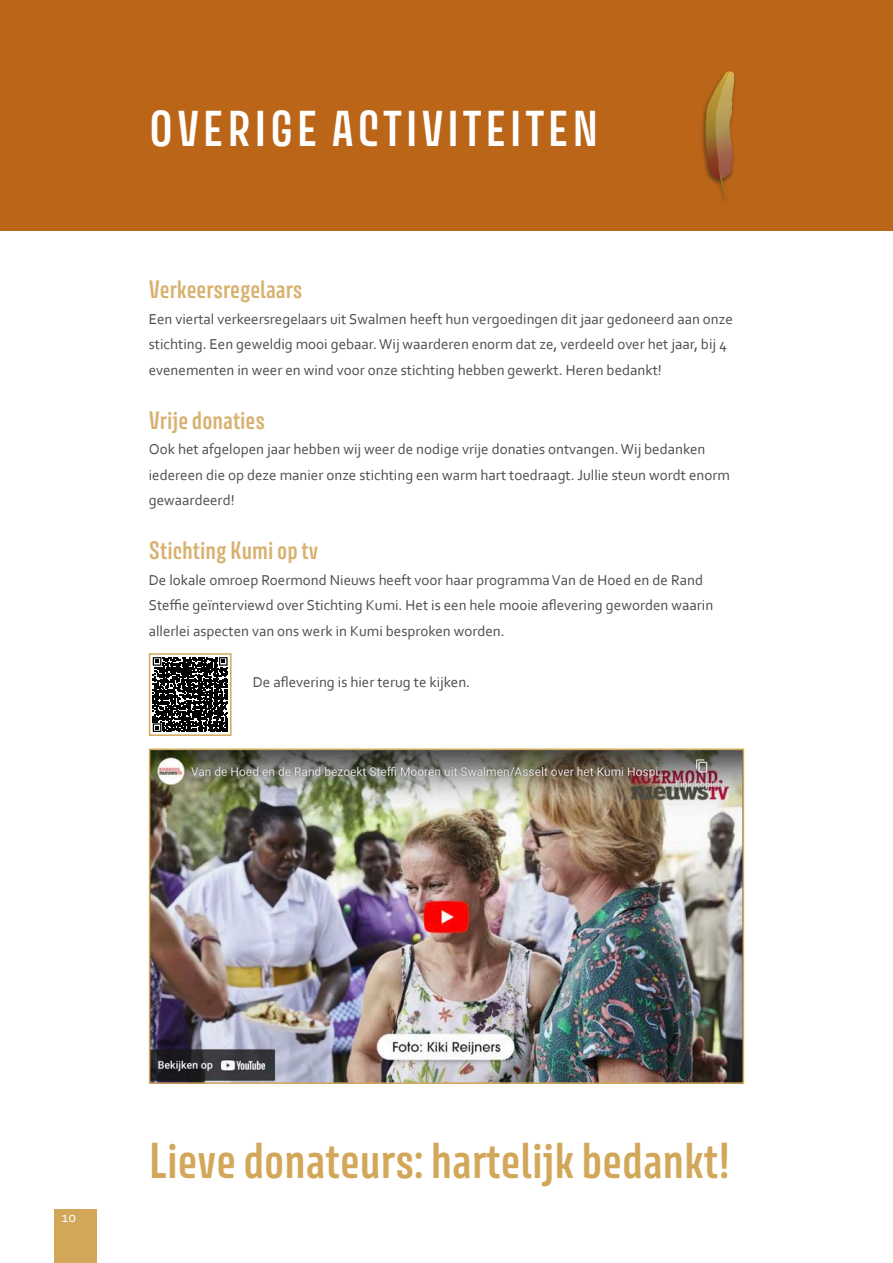
<style>
.page{position:relative;width:893px;height:1263px;background:#fff}
.page>*{position:absolute;margin:0;border:0;box-sizing:border-box;transform-origin:0 0}
.t1{font:600 45px "Avory I Latn";color:#d2a759}
.t2{font:600 45px "Avory I Latn";letter-spacing:.08em;color:#fff}
.t3{font:600 22.5px "Avory I Latn";color:#d8b16f}
.t4{font:15px/25.5px "Corbel";color:#4b4c4d}
.t5{font:15px "Corbel";color:#fff}
</style>
<div class="page">
<div style="left:0;top:0;width:893px;height:230px;background:#ba6518"></div>
<img style="left:152px;top:751px;width:589px;height:330px">
<div style="left:149px;top:748px;width:595px;height:336px;border:2px solid #d2a759"></div>
<div style="left:700px;top:70px;width:38px;height:135px;background:#231f20;opacity:.55"></div>
<svg style="left:705px;top:71px;width:29px;height:127px"></svg>
<div style="left:54px;top:1209px;width:42px;height:54px;background:#d2a759"></div>
<svg style="left:148px;top:653px;width:84px;height:83px"></svg>
<p class="t2" style="left:149px;top:100px;width:451px">OVERIGE ACTIVITEITEN</p>
<p class="t3" style="left:149px;top:275px;width:155px">Verkeersregelaars</p>
<p class="t4" style="left:149px;top:306px;width:586px">Een viertal verkeersregelaars uit Swalmen heeft hun vergoedingen dit jaar gedoneerd aan onze stichting. Een geweldig mooi gebaar. Wij waarderen enorm dat ze, verdeeld over het jaar, bij 4 evenementen in weer en wind voor onze stichting hebben gewerkt. Heren bedankt!</p>
<p class="t3" style="left:149px;top:406px;width:118px">Vrije donaties</p>
<p class="t4" style="left:149px;top:436px;width:583px">Ook het afgelopen jaar hebben wij weer de nodige vrije donaties ontvangen. Wij bedanken iedereen die op deze manier onze stichting een warm hart toedraagt. Jullie steun wordt enorm gewaardeerd!</p>
<p class="t3" style="left:149px;top:536px;width:171px">Stichting Kumi op tv</p>
<p class="t4" style="left:149px;top:567px;width:556px">De lokale omroep Roermond Nieuws heeft voor haar programma Van de Hoed en de Rand</p>
<p class="t4" style="left:149px;top:592px;width:566px">Steffie geïnterviewd over Stichting Kumi. Het is een hele mooie aflevering geworden waarin allerlei aspecten van ons werk in Kumi besproken worden.</p>
<p class="t4" style="left:253px;top:669px;width:219px">De aflevering is hier terug te kijken.</p>
<p class="t5" style="left:62px;top:1207px;width:16px">10</p>
<p class="t1" style="left:149px;top:1131px;width:583px">Lieve donateurs: hartelijk bedankt!</p>
</div>
